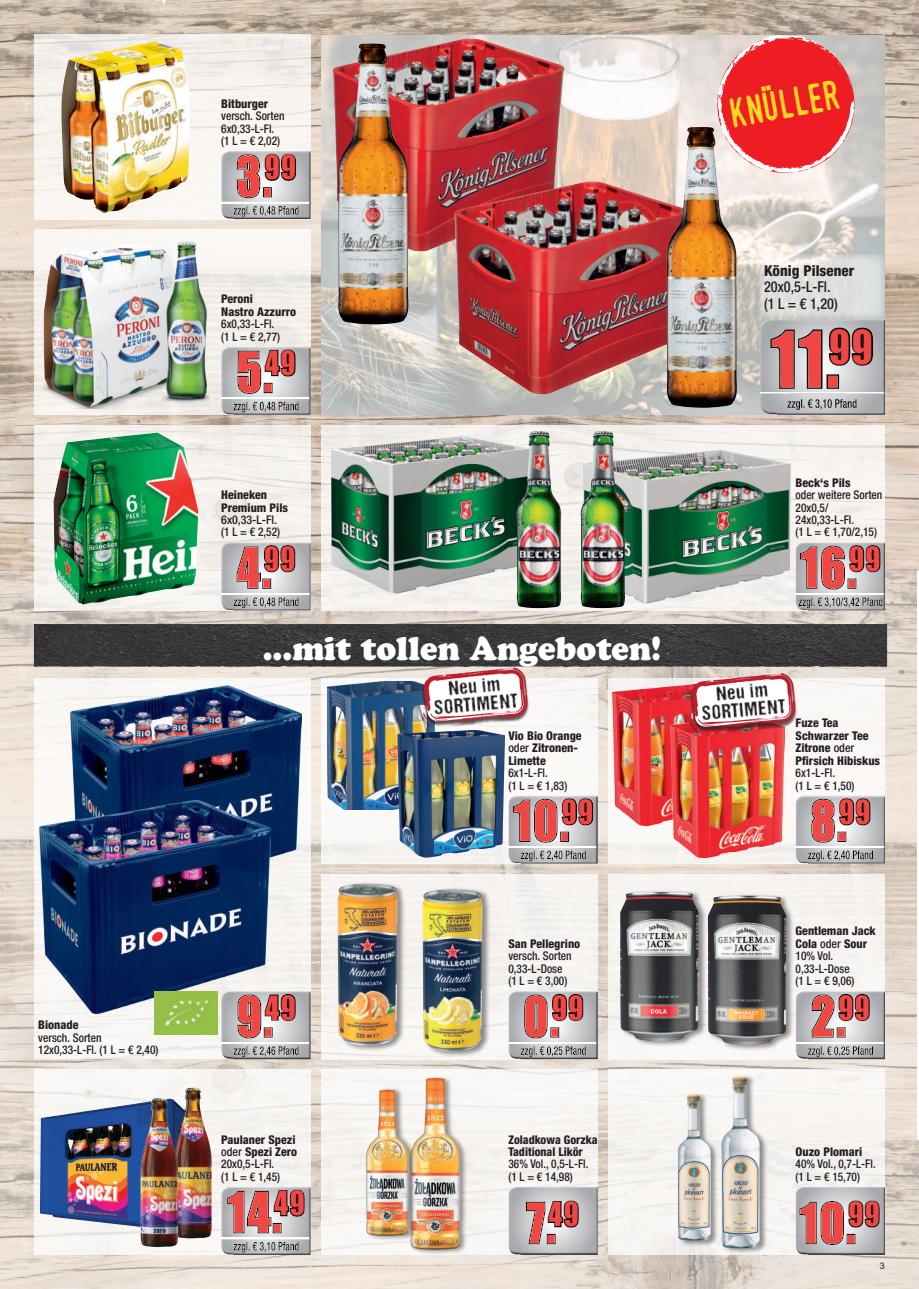
<style>
.page{position:relative;width:919px;height:1289px;background:#fff}
.page>*{position:absolute;margin:0;border:0;box-sizing:border-box;transform-origin:0 0}
.t1{font:42.9px "Impact";color:#ef4743;scale:.9 1}
.t2{font:40.35px "Swistblnk Monthoers";color:#ffdc21}
.t3{font:33px "Cooper Black Std";color:#fff;scale:.95 1}
.t4{font:30.6px "Impact";letter-spacing:.05em;color:#ef4743;scale:.9 1}
.t5{font:500 condensed 15px/16.5px "Helvetica Neue LT Std";color:#231f20;scale:.95 1}
.t6{font:800 condensed 15px "Helvetica Neue LT Std";color:#231f20}
.t7{font:500 condensed 12px/12.5px "Helvetica Neue LT Std";color:#231f20;scale:.95 1}
.t8{font:800 condensed 12px/12.5px "Helvetica Neue LT Std";color:#231f20}
.t9{font:500 condensed 12px/12.5px "Helvetica Neue LT Std";color:#231f20}
.t10{font:9px "Arial";color:#231f20}
.s1{font-weight:500}
.s2{font-weight:800}
</style>
<div class="page">
<img style="left:0;top:0;width:918px;height:570px">
<img style="left:0;top:1140px;width:918px;height:148px">
<img style="left:0;top:569px;width:916px;height:570px">
<img style="left:34px;top:624px;width:382px;height:43px">
<div style="left:34px;top:34px;width:276px;height:185px;background:linear-gradient(to bottom,#f0ece8,#fcf8f5)"></div>
<div style="left:34px;top:230px;width:276px;height:185px;background:#f5f2ee"></div>
<svg style="left:34px;top:425px;width:276px;height:185px;fill:#f4f1ed"></svg>
<svg style="left:34px;top:1069px;width:276px;height:185px;fill:#f7f5f2"></svg>
<div style="left:321px;top:678px;width:276px;height:185px;background:#faf8f6"></div>
<div style="left:321px;top:874px;width:276px;height:185px;background:#f6f3f0"></div>
<div style="left:321px;top:1069px;width:276px;height:185px;background:#f8f5f2"></div>
<div style="left:608px;top:678px;width:276px;height:185px;background:#faf7f5"></div>
<div style="left:608px;top:874px;width:276px;height:185px;background:#f7f4f1"></div>
<div style="left:608px;top:1069px;width:276px;height:185px;background:#f8f5f2"></div>
<img style="left:54px;top:432px;width:144px;height:172px">
<img style="left:612px;top:684px;width:74px;height:141px">
<img style="left:669px;top:718px;width:115px;height:139px">
<div style="left:219px;top:1184px;width:94px;height:66px;background:#f5f2f0"></div>
<div style="left:219px;top:1186px;width:94px;height:71px;background:#231f20;opacity:.75"></div>
<div style="left:793px;top:1185px;width:94px;height:72px;background:#231f20;opacity:.75"></div>
<div style="left:409px;top:1075px;width:58px;height:180px;background:#231f20;opacity:.5"></div>
<img style="left:408px;top:1077px;width:52px;height:171px">
<div style="left:720px;top:1074px;width:48px;height:180px;background:#231f20;opacity:.5"></div>
<img style="left:721px;top:1076px;width:38px;height:172px">
<div style="left:677px;top:1091px;width:41px;height:155px;background:#231f20;opacity:.5"></div>
<img style="left:678px;top:1094px;width:32px;height:146px">
<div style="left:365px;top:1087px;width:51px;height:154px;background:#231f20;opacity:.5"></div>
<img style="left:364px;top:1089px;width:44px;height:146px">
<div style="left:507px;top:1185px;width:93px;height:72px;background:#231f20;opacity:.75"></div>
<img style="left:40px;top:1087px;width:161px;height:151px">
<div style="left:794px;top:988px;width:92px;height:67px;background:#f6f3f0"></div>
<div style="left:794px;top:990px;width:93px;height:71px;background:#231f20;opacity:.75"></div>
<div style="left:337px;top:880px;width:69px;height:171px;background:#231f20;opacity:.5"></div>
<img style="left:337px;top:883px;width:60px;height:162px">
<div style="left:421px;top:886px;width:69px;height:171px;background:#231f20;opacity:.5"></div>
<img style="left:422px;top:889px;width:60px;height:162px">
<div style="left:707px;top:893px;width:87px;height:158px;background:#231f20;opacity:.5"></div>
<img style="left:707px;top:895px;width:79px;height:149px">
<div style="left:619px;top:889px;width:87px;height:158px;background:#231f20;opacity:.5"></div>
<img style="left:620px;top:892px;width:78px;height:149px">
<div style="left:507px;top:988px;width:92px;height:67px;background:#f4f1ee"></div>
<div style="left:507px;top:990px;width:93px;height:71px;background:#231f20;opacity:.75"></div>
<div style="left:794px;top:794px;width:93px;height:72px;background:#231f20;opacity:.75"></div>
<div style="left:506px;top:794px;width:94px;height:72px;background:#231f20;opacity:.75"></div>
<div style="left:34px;top:678px;width:276px;height:381px;background:#f9f6f4"></div>
<div style="left:220px;top:990px;width:93px;height:71px;background:#231f20;opacity:.75"></div>
<div style="left:321px;top:425px;width:563px;height:185px;background:#f6f2ef"></div>
<div style="left:793px;top:541px;width:94px;height:72px;background:#231f20;opacity:.75"></div>
<div style="left:689px;top:674px;width:108px;height:60px;background:#231f20;opacity:.75"></div>
<img style="left:686px;top:672px;width:111px;height:59px">
<div style="left:220px;top:541px;width:93px;height:72px;background:#231f20;opacity:.75"></div>
<img style="left:43px;top:241px;width:166px;height:168px">
<div style="left:220px;top:345px;width:93px;height:72px;background:#231f20;opacity:.75"></div>
<img style="left:321px;top:36px;width:563px;height:379px">
<div style="left:758px;top:318px;width:129px;height:99px;background:#231f20;opacity:.75"></div>
<svg style="left:759px;top:254px;width:125px;height:65px;background:#dededb"></svg>
<img style="left:61px;top:41px;width:129px;height:172px">
<div style="left:220px;top:150px;width:93px;height:71px;background:#231f20;opacity:.75"></div>
<img style="left:332px;top:39px;width:232px;height:212px">
<img style="left:338px;top:44px;width:70px;height:280px">
<img style="left:454px;top:182px;width:212px;height:213px">
<img style="left:666px;top:127px;width:70px;height:281px">
<img style="left:331px;top:436px;width:185px;height:157px">
<img style="left:625px;top:450px;width:165px;height:153px">
<img style="left:580px;top:431px;width:45px;height:177px">
<img style="left:516px;top:431px;width:45px;height:177px">
<img style="left:71px;top:685px;width:230px;height:213px">
<img style="left:40px;top:800px;width:230px;height:213px">
<img style="left:154px;top:991px;width:64px;height:43px">
<img style="left:140px;top:1098px;width:31px;height:148px">
<img style="left:327px;top:681px;width:108px;height:128px">
<img style="left:397px;top:730px;width:108px;height:128px">
<div style="left:421px;top:668px;width:108px;height:60px;background:#231f20;opacity:.75"></div>
<img style="left:419px;top:666px;width:110px;height:59px">
<svg style="left:714px;top:33px;width:143px;height:143px;background:#e95d60"></svg>
<p class="t8" style="left:38px;top:1018px;width:42px">Bionade</p>
<p class="t7" style="left:38px;top:1031px;width:128px">versch. Sorten<br>12x0,33-L-Fl. (1 L = € 2,40)</p>
<p class="t8" style="left:221px;top:97px;width:48px">Bitburger</p>
<p class="t7" style="left:221px;top:109px;width:68px">versch. Sorten<br>6x0,33-L-Fl. (1 L = € 2,02)</p>
<h3 class="t4" style="left:265px;top:144px;width:36px">99</h3>
<p class="t8" style="left:221px;top:293px;width:76px">Peroni<br>Nastro Azzurro</p>
<p class="t7" style="left:221px;top:317px;width:63px">6x0,33-L-Fl. (1 L = € 2,77)</p>
<h3 class="t4" style="left:265px;top:339px;width:35px">49</h3>
<p class="t8" style="left:221px;top:488px;width:68px">Heineken<br>Premium Pils</p>
<p class="t9" style="left:221px;top:513px;width:60px">6x0,33-L-Fl. (1 L = € 2,52)</p>
<h2 class="t2" style="left:725px;top:89px;width:112px;rotate:-10deg">knuller</h2>
<p class="t6" style="left:764px;top:261px;width:92px">König Pilsener</p>
<p class="t5" style="left:764px;top:278px;width:79px">20x0,5-L-Fl. (1 L = € 1,20)</p>
<h1 class="t1" style="left:829px;top:313px;width:50px">99</h1>
<p class="t8" style="left:795px;top:476px;width:56px">Beck‘s Pils</p>
<p class="t7" style="left:795px;top:488px;width:93px">oder weitere Sorten<br>20x0,5/<br>24x0,33-L-Fl.<br>(1 L = € 1,70/2,15)</p>
<h3 class="t4" style="left:264px;top:535px;width:36px">99</h3>
<h3 class="t4" style="left:849px;top:535px;width:36px">99</h3>
<h3 class="t3" style="left:263px;top:628px;width:421px">...mit tollen Angeboten!</h3>
<p class="t8" style="left:508px;top:729px;width:75px">Vio Bio Orange <span class="s1">oder</span> Zitronen-<br>Limette</p>
<p class="t7" style="left:508px;top:766px;width:63px">6x1-L-Fl.<br>(1 L = € 1,83)</p>
<h3 class="t4" style="left:562px;top:788px;width:36px">99</h3>
<h3 class="t4" style="left:265px;top:983px;width:35px">49</h3>
<p class="t9" style="left:221px;top:1132px;width:77px"><span class="s2">Paulaner Spezi </span>oder <span class="s2">Spezi Zero<br></span>20x0,5-L-Fl.<br>(1 L = € 1,45)</p>
<p class="t8" style="left:508px;top:937px;width:73px">San Pellegrino</p>
<p class="t7" style="left:508px;top:949px;width:68px">versch. Sorten<br>0,33-L-Dose (1 L = € 3,00)</p>
<h3 class="t4" style="left:552px;top:983px;width:36px">99</h3>
<p class="t8" style="left:508px;top:1132px;width:91px">Zoladkowa Gorzka<br>Taditional Likör</p>
<p class="t7" style="left:508px;top:1157px;width:86px">36% Vol., 0,5-L-Fl. (1 L = € 14,98)</p>
<p class="t8" style="left:795px;top:716px;width:86px">Fuze Tea<br>Schwarzer Tee<br>Zitrone <span class="s1">oder<br></span>Pfirsich Hibiskus</p>
<p class="t7" style="left:795px;top:766px;width:63px">6x1-L-Fl.<br>(1 L = € 1,50)</p>
<h3 class="t4" style="left:839px;top:788px;width:36px">99</h3>
<p class="t9" style="left:795px;top:924px;width:82px"><span class="s2">Gentleman Jack<br>Cola</span> oder <span class="s2">Sour<br></span>10% Vol.<br>0,33-L-Dose<br>(1 L = € 9,06)</p>
<h3 class="t4" style="left:838px;top:983px;width:36px">99</h3>
<p class="t8" style="left:795px;top:1145px;width:68px">Ouzo Plomari</p>
<p class="t7" style="left:795px;top:1157px;width:86px">40% Vol., 0,7-L-Fl. (1 L = € 15,70)</p>
<h3 class="t4" style="left:274px;top:1179px;width:35px">49</h3>
<h3 class="t4" style="left:848px;top:1190px;width:36px">99</h3>
<h3 class="t4" style="left:548px;top:1190px;width:35px">49</h3>
<p class="t10" style="left:879px;top:1259px;width:7px">3</p>
</div>
